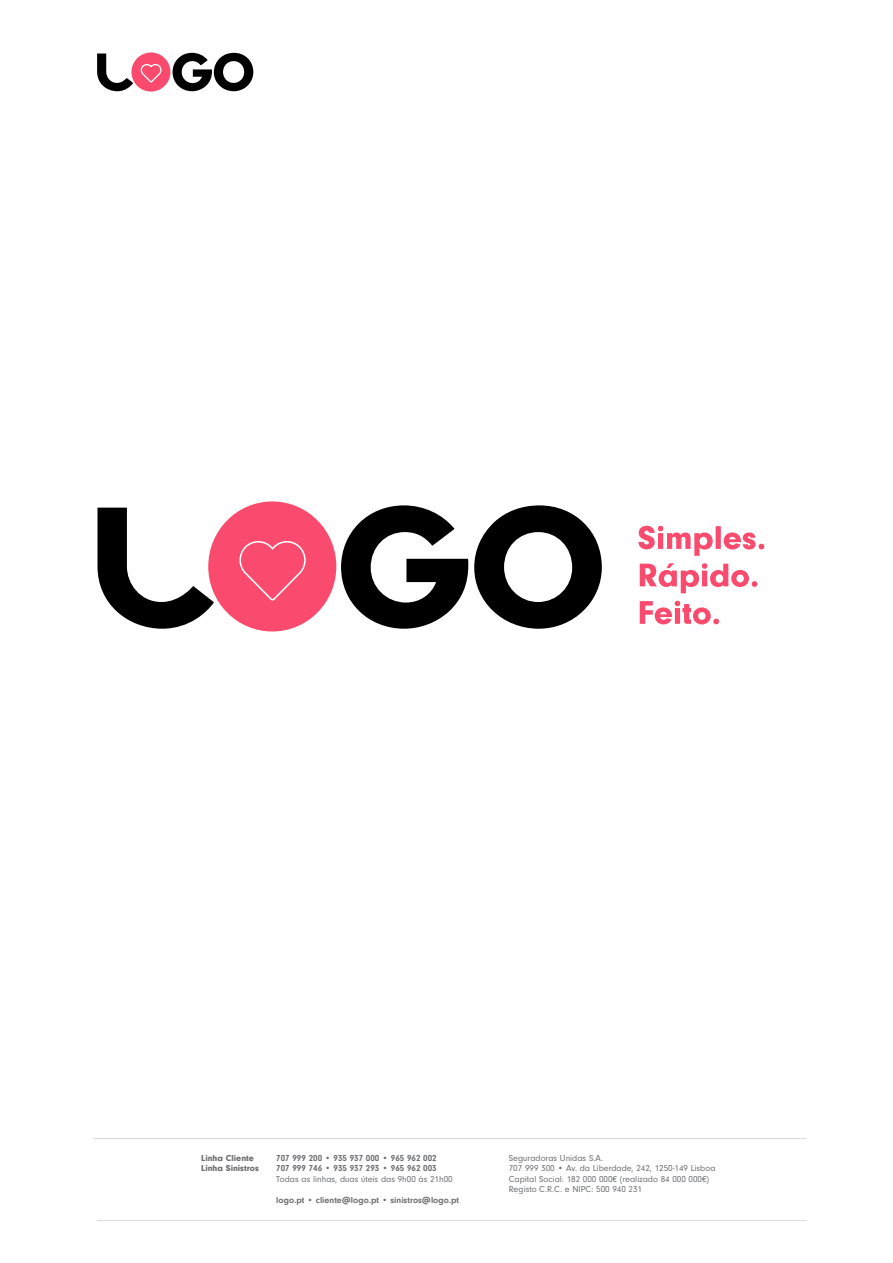
<style>
.page{position:relative;width:893px;height:1263px;background:#fff}
.page>*{position:absolute;margin:0;border:0;box-sizing:border-box;transform-origin:0 0}
.t1{font:9px/10.5px "Neuzeit Gro";color:#6d6e71}
.t2{font:700 9px/10.5px "Neuzeit Gro";color:#6d6e71}
.t3{font:900 9px/10.5px "Neuzeit Gro";color:#6d6e71}
</style>
<div class="page">
<svg style="left:173px;top:53px;width:80px;height:38px"></svg>
<svg style="left:97px;top:54px;width:36px;height:37px"></svg>
<div style="left:131px;top:53px;width:39px;height:39px;background:#fa4b6e;border-radius:50%"></div>
<svg style="left:141px;top:64px;width:20px;height:19px"></svg>
<hr style="left:97px;top:1220px;width:709px;height:1px;background:#dcddde">
<hr style="left:94px;top:1138px;width:712px;height:1px;background:#dcddde">
<svg style="left:640px;top:601px;width:79px;height:23px"></svg>
<svg style="left:640px;top:563px;width:117px;height:30px"></svg>
<svg style="left:638px;top:526px;width:126px;height:30px"></svg>
<svg style="left:341px;top:505px;width:127px;height:124px"></svg>
<svg style="left:474px;top:505px;width:128px;height:124px"></svg>
<svg style="left:98px;top:508px;width:116px;height:121px"></svg>
<div style="left:208px;top:501px;width:128px;height:130px;background:#fa4b6e;border-radius:50%"></div>
<svg style="left:239px;top:541px;width:67px;height:59px"></svg>
<p class="t3" style="left:201px;top:1152px;width:59px">Linha Cliente<br>Linha Sinistros</p>
<p class="t2" style="left:276px;top:1153px;width:162px">707 999 200 • 935 937 000 • 965 962 002<br>707 999 746 • 935 937 293 • 965 962 003</p>
<p class="t1" style="left:276px;top:1174px;width:178px">Todas as linhas, duas úteis das 9h00 às 21h00</p>
<p class="t2" style="left:276px;top:1195px;width:184px">logo.pt • cliente@logo.pt • sinistros@logo.pt</p>
<p class="t1" style="left:509px;top:1153px;width:208px">Seguradoras Unidas S.A.<br>707 999 300 • Av. da Liberdade, 242, 1250-149 Lisboa Capital Social: 182 000 000€ (realizado 84 000 000€)<br>Registo C.R.C. e NIPC: 500 940 231</p>
</div>
